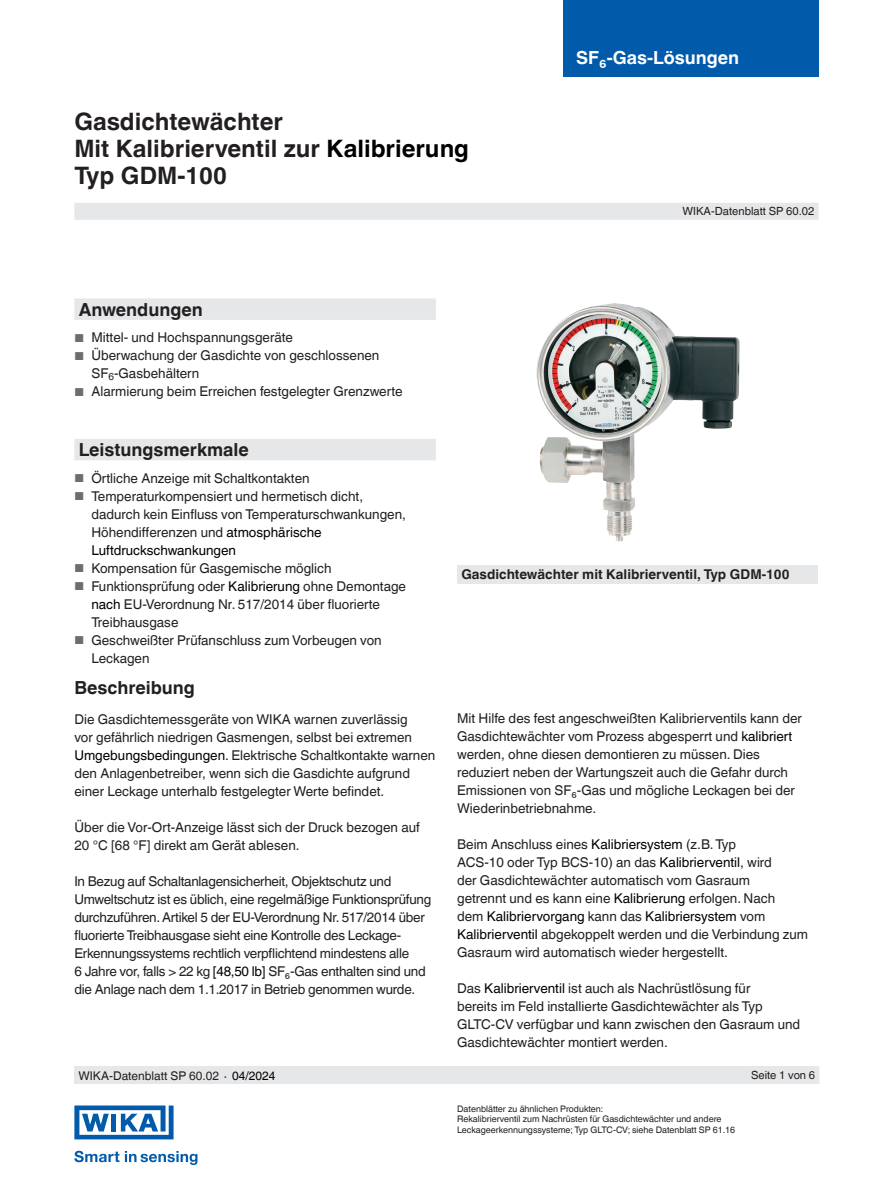
<style>
.page{position:relative;width:893px;height:1188px;background:#fff}
.page>*{position:absolute;margin:0;border:0;box-sizing:border-box;transform-origin:0 0}
.t1{font:700 24px/27px "Helvetica World";color:#231f20}
.t2{font:700 18px "Helvetica World";color:#231f20}
.t3{font:700 18px "Helvetica World";color:#fff}
.t4{font:13.5px/18px "Helvetica World";color:#231f20}
.t5{font:13.5px/18px "Helvetica World";letter-spacing:-.02em;color:#231f20}
.t6{font:700 13.5px "Helvetica World";color:#231f20}
.t7{font:12px "Helvetica World";color:#231f20}
.t8{font:11.25px "Helvetica World";color:#231f20}
.t9{font:9px/10.5px "Helvetica World";color:#231f20}
.s1{color:#000}
.s2{font-size:11.55px;color:#6c6d70}
.s3{font-size:11.25px}
</style>
<div class="page">
<div style="left:563px;top:0;width:256px;height:76px;background:#015aaa"></div>
<div style="left:74px;top:203px;width:745px;height:17px;background:#e6e7e9"></div>
<div style="left:74px;top:1066px;width:745px;height:18px;background:#e6e7e9"></div>
<svg style="left:74px;top:1151px;width:45px;height:11px"></svg>
<svg style="left:125px;top:1151px;width:72px;height:14px"></svg>
<svg style="left:74px;top:1106px;width:100px;height:33px"></svg>
<div style="left:457px;top:566px;width:361px;height:18px;background:#e6e7e9"></div>
<img style="left:536px;top:303px;width:204px;height:239px">
<svg style="left:74px;top:298px;width:362px;height:162px"></svg>
<h1 class="t1" style="left:74px;top:108px;width:396px">Gasdichtewächter<br>Mit Kalibrierventil zur <span class="s1">Kalibrierung<br></span>Typ GDM-100</h1>
<h2 class="t2" style="left:79px;top:299px;width:126px">Anwendungen</h2>
<p class="t4" style="left:74px;top:329px;width:220px"><span class="s2">■</span> Mittel- und Hochspannungsgeräte</p>
<p class="t4" style="left:91px;top:347px;width:289px;text-indent:-17px"><span class="s2">■</span> Überwachung der Gasdichte von geschlossenen<br>SF<sub>6</sub>-Gasbehältern</p>
<p class="t4" style="left:74px;top:383px;width:330px"><span class="s2">■</span> Alarmierung beim Erreichen festgelegter Grenzwerte</p>
<h2 class="t3" style="left:576px;top:47px;width:165px">SF₆-Gas-Lösungen</h2>
<p class="t8" style="left:682px;top:205px;width:133px">WIKA-Datenblatt SP 60.02</p>
<h2 class="t2" style="left:79px;top:439px;width:172px">Leistungsmerkmale</h2>
<p class="t4" style="left:74px;top:469px;width:237px"><span class="s2">■</span> Örtliche Anzeige mit Schaltkontakten</p>
<p class="t4" style="left:91px;top:487px;width:316px;text-indent:-17px"><span class="s2">■</span> Temperaturkompensiert und hermetisch dicht, dadurch kein Einfluss von Temperaturschwankungen, Höhendifferenzen und <span class="s1">atmosphärische Luftdruckschwankungen</span></p>
<p class="t4" style="left:74px;top:559px;width:259px"><span class="s2">■</span> Kompensation für Gasgemische möglich</p>
<p class="t4" style="left:91px;top:577px;width:316px;text-indent:-17px"><span class="s2">■</span> Funktionsprüfung oder <span class="s1">Kalibrierung</span> ohne Demontage <span class="s1">nach</span> EU-Verordnung Nr. 517/2014 über fluorierte<br>Treibhausgase</p>
<p class="t4" style="left:91px;top:631px;width:292px;text-indent:-17px"><span class="s2">■</span> Geschweißter Prüfanschluss zum Vorbeugen von<br>Leckagen</p>
<h2 class="t2" style="left:74px;top:677px;width:122px">Beschreibung</h2>
<p class="t4" style="left:74px;top:710px;width:362px">Die Gasdichtemessgeräte von WIKA warnen zuverlässig<br>vor gefährlich niedrigen Gasmengen, selbst bei extremen <span class="s1">Umgebungsbedingungen</span>. Elektrische Schaltkontakte warnen den Anlagenbetreiber, wenn sich die Gasdichte aufgrund einer Leckage unterhalb festgelegter Werte befindet.</p>
<p class="t4" style="left:74px;top:818px;width:347px">Über die Vor-Ort-Anzeige lässt sich der Druck bezogen auf<br>20 °C [68 °F] direkt am Gerät ablesen.</p>
<p class="t5" style="left:74px;top:872px;width:358px">In Bezug auf Schaltanlagensicherheit, Objektschutz und Umweltschutz ist es üblich, eine regelmäßige Funktionsprüfung durchzuführen. Artikel 5 der EU-Verordnung Nr. 517/2014 über fluorierte Treibhausgase sieht eine Kontrolle des Leckage-Erkennungssystems rechtlich verpflichtend mindestens alle<br>6 Jahre vor, falls &gt; 22 kg <span class="s1">[48,50 lb]</span> SF₆-Gas enthalten sind und die Anlage nach dem 1.1.2017 in Betrieb genommen wurde.</p>
<p class="t6" style="left:461px;top:567px;width:330px">Gasdichtewächter mit Kalibrierventil, Typ GDM-100</p>
<p class="t4" style="left:457px;top:709px;width:346px">Mit Hilfe des fest angeschweißten Kalibrierventils kann der Gasdichtewächter vom Prozess abgesperrt und <span class="s1">kalibriert </span>werden, ohne diesen demontieren zu müssen. Dies reduziert neben der Wartungszeit auch die Gefahr durch Emissionen von SF₆-Gas und mögliche Leckagen bei der Wiederinbetriebnahme.</p>
<p class="t4" style="left:457px;top:835px;width:352px">Beim Anschluss eines <span class="s1">Kalibriersystem</span> (z.B. Typ<br>ACS-10 oder Typ BCS-10) an das <span class="s1">Kalibrierventil</span>, wird<br>der Gasdichtewächter automatisch vom Gasraum<br>getrennt und es kann eine <span class="s1">Kalibrierung</span> erfolgen. Nach<br>dem <span class="s1">Kalibriervorgang</span> kann das <span class="s1">Kalibriersystem</span> vom <span class="s1">Kalibrierventil</span> abgekoppelt werden und die Verbindung zum Gasraum wird automatisch wieder hergestellt.</p>
<p class="t4" style="left:457px;top:979px;width:345px">Das <span class="s1">Kalibrierventil</span> ist auch als Nachrüstlösung für<br>bereits im Feld installierte Gasdichtewächter als Typ GLTC-CV verfügbar und kann zwischen den Gasraum und Gasdichtewächter montiert werden.</p>
<p class="t7" style="left:78px;top:1069px;width:198px">WIKA-Datenblatt SP 60.02 <span class="s3">∙</span> <span class="s1">04/2024</span></p>
<p class="t8" style="left:751px;top:1069px;width:66px">Seite 1 von 6</p>
<p class="t9" style="left:457px;top:1104px;width:280px">Datenblätter zu ähnlichen Produkten:<br>Rekalibrierventil zum Nachrüsten für Gasdichtewächter und andere<br>Leckageerkennungssysteme; Typ GLTC-CV; siehe Datenblatt SP 61.16</p>
</div>
